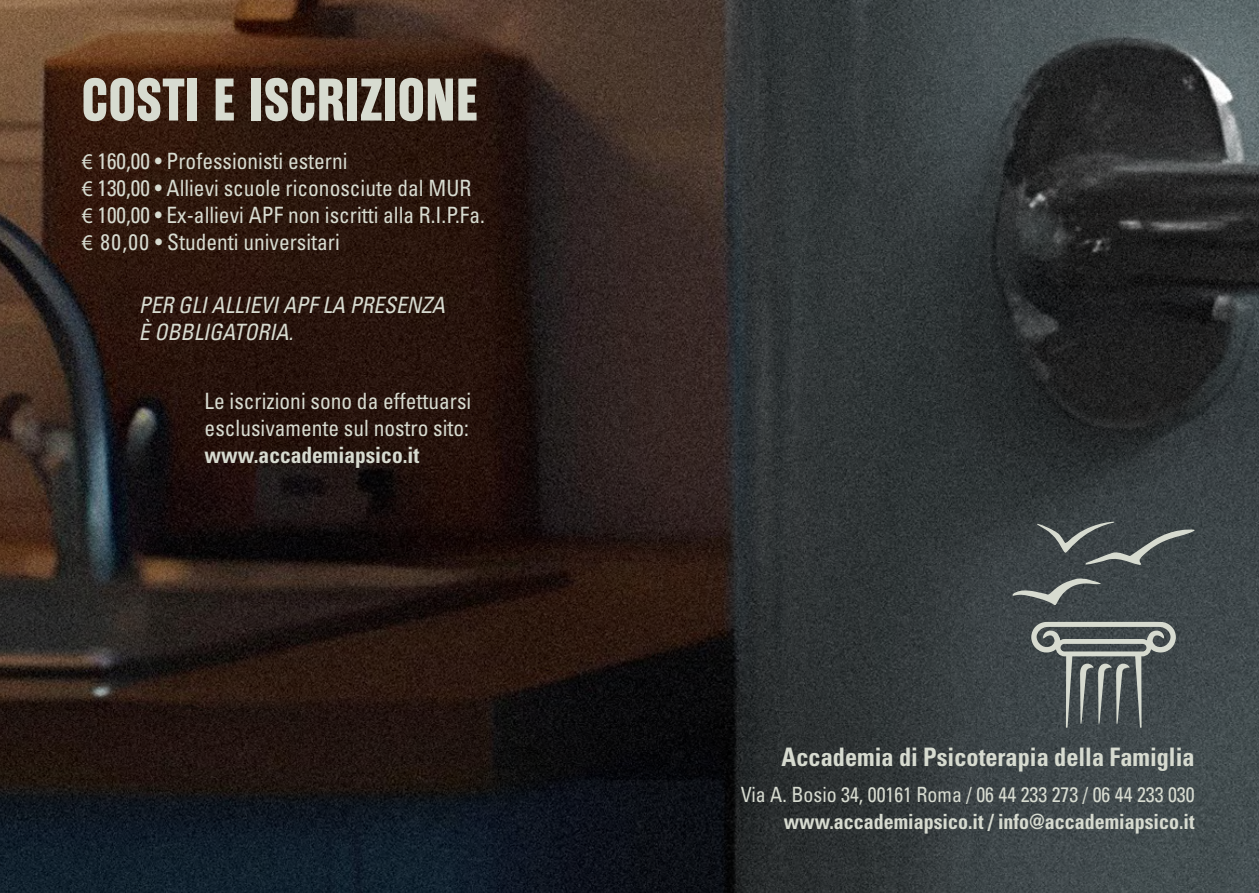
<style>
.page{position:relative;width:1259px;height:893px;background:#fff}
.page>*{position:absolute;margin:0;border:0;box-sizing:border-box;transform-origin:0 0}
.t1{font:700 60px "Rama Gothic EW01";letter-spacing:.02em;color:#d7dbd0}
.t2{font:700 condensed 25.5px "Univers";color:#d7dbd0;scale:.95 1}
.t3{font:condensed 22.5px/27px "Univers";color:#d7dbd0;scale:.95 1}
.t4{font:italic condensed 22.5px/27px "Univers";color:#d7dbd0;scale:.95 1}
.t5{font:700 condensed 22.5px "Univers";color:#d7dbd0;scale:.95 1}
.t6{font:condensed 21px "Univers";color:#d7dbd0;scale:.95 1}
.t7{font:700 condensed 21px "Univers";color:#d7dbd0;scale:.95 1}
.s1{font-family:"Myriad Pro";font-stretch:normal}
</style>
<div class="page">
<img style="left:0;top:0;width:1259px;height:893px">
<svg style="left:1031px;top:622px;width:144px;height:106px;background:#606867"></svg>
<svg style="left:1012px;top:577px;width:90px;height:29px;background:#5d6464"></svg>
<svg style="left:1036px;top:522px;width:160px;height:45px;background:#52595a"></svg>
<h1 class="t1" style="left:82px;top:66px;width:397px">COSTI E ISCRIZIONE</h1>
<p class="t3" style="left:82px;top:147px;width:426px"><span class="s1">€</span> 160,00 • Professionisti esterni<br><span class="s1">€</span> 130,00 • Allievi scuole riconosciute dal MUR <span class="s1">€</span> 100,00 • Ex-allievi APF non iscritti alla R.I.P.Fa. <span class="s1">€</span> 80,00 • Studenti universitari</p>
<p class="t4" style="left:139px;top:291px;width:324px">PER GLI ALLIEVI APF LA PRESENZA<br>È OBBLIGATORIA.</p>
<p class="t3" style="left:205px;top:387px;width:282px">Le iscrizioni sono da effettuarsi esclusivamente sul nostro sito:</p>
<p class="t5" style="left:205px;top:441px;width:228px">www.accademiapsico.it</p>
<p class="t2" style="left:781px;top:742px;width:436px">Accademia di Psicoterapia della Famiglia</p>
<p class="t6" style="left:740px;top:781px;width:479px">Via A. Bosio 34, 00161 Roma / 06 44 233 273 / 06 44 233 030</p>
<p class="t7" style="left:783px;top:808px;width:434px">www.accademiapsico.it / info@accademiapsico.it</p>
</div>
